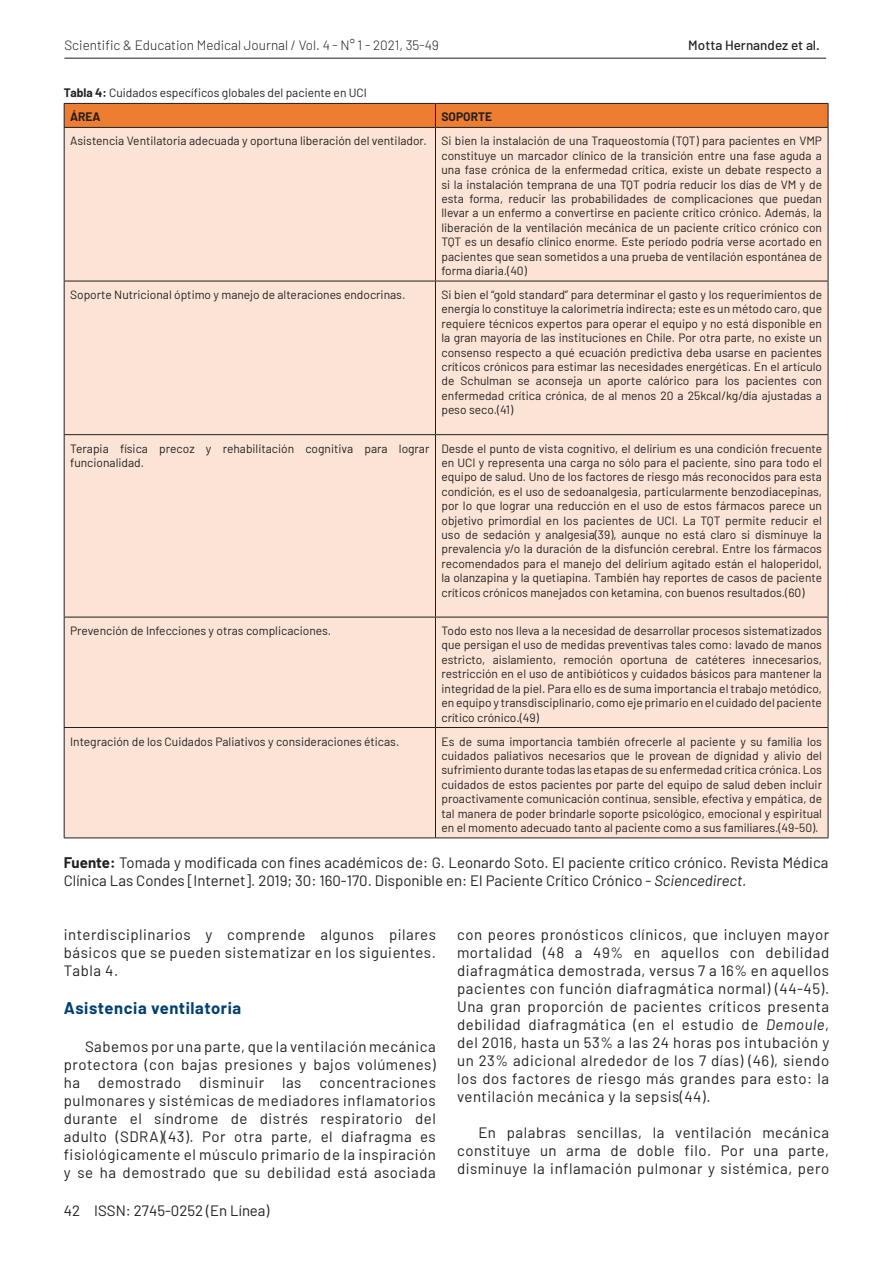
<style>
.page{position:relative;width:893px;height:1263px;background:#fff}
.page>*{position:absolute;margin:0;border:0;box-sizing:border-box;transform-origin:0 0}
.Titulo_primer_nivel{font:700 16.5px "Barlow";letter-spacing:.035em;color:#004071}
.BODY{font:15px/18px "Barlow";letter-spacing:.025em;color:#231f20;text-align:justify}
.BODY-2{font:15px/18px "Barlow";color:#231f20}
.t1{font:300 13.5px "Barlow";color:#231f20}
.t2{font:500 13.5px "Barlow";color:#231f20}
.Tabla_cuerpo_de_text{font:12px/14.4px "Barlow";color:#231f20;text-align:justify}
.Tabla_titulos{font:12px "Barlow";color:#231f20}
.Tabla_cuerpo_de_text-2{font:700 12px "Barlow";color:#231f20}
.s1{font-weight:700}
.s2{color:#222}
.s3{font-style:italic}
</style>
<div class="page">
<hr style="left:64px;top:58px;width:762px;height:1px;background:#231f20">
<div style="left:65px;top:128px;width:763px;height:709px;background:#fbe4d5"></div>
<hr style="left:828px;top:128px;width:1px;height:153px;background:#231f20">
<hr style="left:64px;top:617px;width:1px;height:110px;background:#231f20">
<hr style="left:64px;top:435px;width:1px;height:182px;background:#231f20">
<hr style="left:64px;top:617px;width:371px;height:1px;background:#231f20">
<hr style="left:435px;top:617px;width:393px;height:1px;background:#231f20">
<hr style="left:64px;top:727px;width:371px;height:1px;background:#231f20">
<hr style="left:64px;top:728px;width:1px;height:109px;background:#231f20">
<hr style="left:435px;top:727px;width:393px;height:1px;background:#231f20">
<hr style="left:64px;top:837px;width:371px;height:1px;background:#231f20">
<hr style="left:435px;top:435px;width:1px;height:182px;background:#231f20">
<hr style="left:828px;top:435px;width:1px;height:182px;background:#231f20">
<hr style="left:435px;top:617px;width:1px;height:110px;background:#231f20">
<hr style="left:828px;top:617px;width:1px;height:110px;background:#231f20">
<hr style="left:435px;top:728px;width:1px;height:109px;background:#231f20">
<hr style="left:828px;top:728px;width:1px;height:109px;background:#231f20">
<hr style="left:435px;top:837px;width:393px;height:1px;background:#231f20">
<hr style="left:64px;top:281px;width:371px;height:1px;background:#231f20">
<hr style="left:435px;top:281px;width:393px;height:1px;background:#231f20">
<hr style="left:828px;top:281px;width:1px;height:153px;background:#231f20">
<hr style="left:435px;top:434px;width:393px;height:1px;background:#231f20">
<hr style="left:64px;top:128px;width:1px;height:153px;background:#231f20">
<hr style="left:435px;top:128px;width:1px;height:153px;background:#231f20">
<hr style="left:64px;top:281px;width:1px;height:153px;background:#231f20">
<hr style="left:435px;top:281px;width:1px;height:153px;background:#231f20">
<hr style="left:64px;top:434px;width:371px;height:1px;background:#231f20">
<hr style="left:64px;top:127px;width:371px;height:1px;background:#231f20">
<svg style="left:64px;top:103px;width:765px;height:24px;background:#e37830"></svg>
<hr style="left:435px;top:127px;width:393px;height:1px;background:#231f20">
<p class="t1" style="left:64px;top:36px;width:376px">Scientific &amp; Education Medical Journal / Vol. 4 - N° 1 - 2021, 35-49</p>
<p class="t2" style="left:688px;top:37px;width:133px">Motta Hernandez et al.</p>
<p class="Tabla_titulos" style="left:64px;top:84px;width:305px"><span class="s1">Tabla 4:</span> Cuidados específicos globales del paciente en UCI</p>
<p class="Tabla_cuerpo_de_text-2" style="left:70px;top:108px;width:32px">ÁREA</p>
<p class="Tabla_cuerpo_de_text-2" style="left:441px;top:108px;width:52px">SOPORTE</p>
<p class="Tabla_cuerpo_de_text" style="left:70px;top:133px;width:358px">Asistencia Ventilatoria adecuada y oportuna liberación del ventilador.</p>
<p class="Tabla_cuerpo_de_text" style="left:441px;top:133px;width:382px">Si bien la instalación de una Traqueostomía (TQT) para pacientes en VMP constituye un marcador clínico de la transición entre una fase aguda a una fase crónica de la enfermedad crítica, existe un debate respecto a si la instalación temprana de una TQT podría reducir los días de VM y de esta forma, reducir las probabilidades de complicaciones que puedan llevar a un enfermo a convertirse en paciente crítico crónico. Además, la liberación de la ventilación mecánica de un paciente crítico crónico con TQT es un desafío clínico enorme. Este período podría verse acortado en pacientes que sean sometidos a una prueba de ventilación espontánea de forma diaria.(40)</p>
<p class="Tabla_cuerpo_de_text" style="left:70px;top:287px;width:337px">Soporte Nutricional óptimo y manejo de alteraciones endocrinas.</p>
<p class="Tabla_cuerpo_de_text" style="left:441px;top:287px;width:382px">Si bien el “gold standard” para determinar el gasto y los requerimientos de energía lo constituye la calorimetría indirecta; este es un método caro, que requiere técnicos expertos para operar el equipo y no está disponible en la gran mayoría de las instituciones en Chile. Por otra parte, no existe un consenso respecto a qué ecuación predictiva deba usarse en pacientes críticos crónicos para estimar las necesidades energéticas. En el artículo de Schulman se aconseja un aporte calórico para los pacientes con enfermedad crítica crónica, de al menos 20 a 25kcal/kg/día ajustadas a peso seco.(41)</p>
<p class="Tabla_cuerpo_de_text" style="left:70px;top:440px;width:361px">Terapia física precoz y rehabilitación cognitiva para lograr funcionalidad.</p>
<p class="Tabla_cuerpo_de_text" style="left:441px;top:440px;width:382px">Desde el punto de vista cognitivo, el delirium es una condición frecuente en UCI y representa una carga no sólo para el paciente, sino para todo el equipo de salud. Uno de los factores de riesgo más reconocidos para esta condición, es el uso de sedoanalgesia, particularmente benzodiacepinas, por lo que lograr una reducción en el uso de estos fármacos parece un objetivo primordial en los pacientes de UCI. La TQT permite reducir el uso de sedación y analgesia(39), aunque no está claro si disminuye la prevalencia y/o la duración de la disfunción cerebral. Entre los fármacos recomendados para el manejo del delirium agitado están el haloperidol, la olanzapina y la quetiapina. También hay reportes de casos de paciente críticos crónicos manejados con ketamina, con buenos resultados.(60)</p>
<p class="Tabla_cuerpo_de_text" style="left:70px;top:623px;width:262px">Prevención de Infecciones y otras complicaciones.</p>
<p class="Tabla_cuerpo_de_text" style="left:441px;top:623px;width:382px">Todo esto nos lleva a la necesidad de desarrollar procesos sistematizados que persigan el uso de medidas preventivas tales como: lavado de manos estricto, aislamiento, remoción oportuna de catéteres innecesarios, restricción en el uso de antibióticos y cuidados básicos para mantener la integridad de la piel. Para ello es de suma importancia el trabajo metódico, en equipo y transdisciplinario, como eje primario en el cuidado del paciente crítico crónico.(49)</p>
<p class="Tabla_cuerpo_de_text" style="left:70px;top:733px;width:331px">Integración de los Cuidados Paliativos y consideraciones éticas.</p>
<p class="Tabla_cuerpo_de_text" style="left:441px;top:733px;width:382px">Es de suma importancia también ofrecerle al paciente y su familia los cuidados paliativos necesarios que le provean de dignidad y alivio del sufrimiento durante todas las etapas de su enfermedad crítica crónica. Los cuidados de estos pacientes por parte del equipo de salud deben incluir proactivamente comunicación continua, sensible, efectiva y empática, de tal manera de poder brindarle soporte psicológico, emocional y espiritual en el momento adecuado tanto al paciente como a sus familiares.(49-50).</p>
<p class="BODY-2" style="left:64px;top:853px;width:766px"><span class="s1">Fuente:</span> Tomada y modificada con fines académicos de: G. Leonardo Soto. El paciente crítico crónico. Revista Médica<br>Clínica Las Condes [Internet]. 2019; <span class="s2">30</span>: 160-170. Disponible en: El Paciente Crítico Crónico - <span class="s3">Sciencedirect.</span></p>
<p class="BODY" style="left:64px;top:924px;width:374px">interdisciplinarios y comprende algunos pilares básicos que se pueden sistematizar en los siguientes.<br>Tabla 4.</p>
<p class="Titulo_primer_nivel" style="left:64px;top:995px;width:179px">Asistencia ventilatoria</p>
<p class="BODY" style="left:64px;top:1036px;width:374px;text-indent:21px">Sabemos por una parte, que la ventilación mecánica protectora (con bajas presiones y bajos volúmenes) ha demostrado disminuir las concentraciones pulmonares y sistémicas de mediadores inflamatorios durante el síndrome de distrés respiratorio del adulto (SDRA)(43). Por otra parte, el diafragma es fisiológicamente el músculo primario de la inspiración y se ha demostrado que su debilidad está asociada</p>
<p class="BODY-2" style="left:64px;top:1200px;width:207px">42 ISSN: 2745-0252 (En Línea)</p>
<p class="BODY" style="left:457px;top:924px;width:374px">con peores pronósticos clínicos, que incluyen mayor mortalidad (48 a 49% en aquellos con debilidad diafragmática demostrada, versus 7 a 16% en aquellos pacientes con función diafragmática normal) (44-45).<br>Una gran proporción de pacientes críticos presenta debilidad diafragmática (en el estudio de <span class="s3">Demoule</span>, del 2016, hasta un 53% a las 24 horas pos intubación y un 23% adicional alrededor de los 7 días) (46), siendo los dos factores de riesgo más grandes para esto: la ventilación mecánica y la sepsis(44).</p>
<p class="BODY" style="left:457px;top:1122px;width:374px;text-indent:21px">En palabras sencillas, la ventilación mecánica constituye un arma de doble filo. Por una parte, disminuye la inflamación pulmonar y sistémica, pero</p>
</div>
